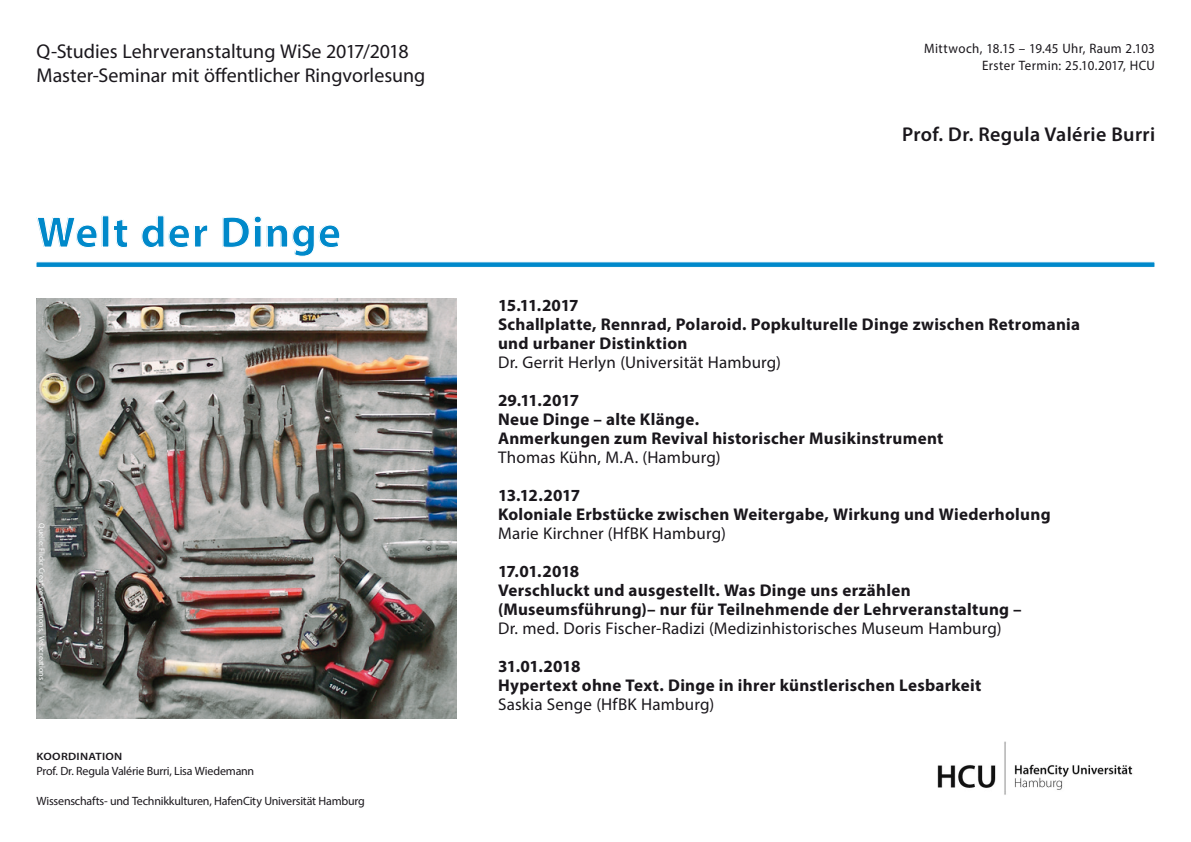
<style>
.page{position:relative;width:1191px;height:842px;background:#fff}
.page>*{position:absolute;margin:0;border:0;box-sizing:border-box;transform-origin:0 0}
.t1{font:700 44px "Myriad Pro";letter-spacing:.02em;color:#0089ca}
.t2{font:20px "Myriad Pro";color:#1a171c}
.t3{font:600 20px "Myriad Pro";letter-spacing:.02em;color:#1a171c}
.t4{font:700 17px "Myriad Pro";letter-spacing:.015em;color:#1a171c}
.t5{font:17px/19px "Myriad Pro";letter-spacing:.01em;color:#1a171c}
.t6{font:13.6px "Myriad Pro";letter-spacing:.03em;color:#1a171c;scale:.95 1}
.t7{font:12px "Myriad Pro";letter-spacing:-.02em;color:#1a171c}
.t8{font:600 10.7px "Myriad Pro";letter-spacing:.025em;color:#1a171c;scale:1.12 1}
.t9{font:8px "Myriad Pro";color:#fff}
.s1{font-weight:700}
</style>
<div class="page">
<img style="left:36px;top:298px;width:420px;height:420px">
<img style="left:937px;top:741px;width:196px;height:54px">
<div style="left:36px;top:261px;width:1119px;height:7px;background:#0089cb;border:1px solid #fff"></div>
<p class="t2" style="left:36px;top:39px;width:374px">Q-Studies Lehrveranstaltung WiSe 2017/2018</p>
<p class="t2" style="left:36px;top:63px;width:390px">Master-Seminar mit öffentlicher Ringvorlesung</p>
<p class="t1" style="left:37px;top:203px;width:306px">Welt der Dinge</p>
<p class="t9" style="left:47px;top:523px;width:158px;rotate:90deg">Quelle: Flickr Creative Commons, Velacreations</p>
<p class="t8" style="left:37px;top:750px;width:78px">KOORDINATION</p>
<p class="t7" style="left:37px;top:764px;width:219px">Prof. Dr. Regula Valérie Burri, Lisa Wiedemann</p>
<p class="t7" style="left:37px;top:794px;width:330px">Wissenschafts- und Technikkulturen, HafenCity Universität Hamburg</p>
<p class="t6" style="left:924px;top:40px;width:244px">Mittwoch, 18.15 – 19.45 Uhr, Raum 2.103</p>
<p class="t6" style="left:982px;top:57px;width:183px">Erster Termin: 25.10.2017, HCU</p>
<p class="t3" style="left:902px;top:122px;width:254px">Prof. Dr. Regula Valérie Burri</p>
<p class="t4" style="left:498px;top:294px;width:82px">15.11.2017</p>
<p class="t4" style="left:498px;top:313px;width:583px">Schallplatte, Rennrad, Polaroid. Popkulturelle Dinge zwischen Retromania</p>
<p class="t4" style="left:498px;top:332px;width:191px">und urbaner Distinktion</p>
<p class="t5" style="left:498px;top:353px;width:284px">Dr. Gerrit Herlyn (Universität Hamburg)</p>
<p class="t4" style="left:498px;top:389px;width:82px">29.11.2017</p>
<p class="t4" style="left:498px;top:408px;width:203px">Neue Dinge – alte Klänge.</p>
<p class="t4" style="left:498px;top:427px;width:447px">Anmerkungen zum Revival historischer Musikinstrument</p>
<p class="t5" style="left:498px;top:448px;width:224px">Thomas Kühn, M.A. (Hamburg)</p>
<p class="t4" style="left:498px;top:484px;width:84px">13.12.2017</p>
<p class="t4" style="left:498px;top:503px;width:554px">Koloniale Erbstücke zwischen Weitergabe, Wirkung und Wiederholung</p>
<p class="t5" style="left:498px;top:524px;width:229px">Marie Kirchner (HfBK Hamburg)</p>
<p class="t4" style="left:498px;top:560px;width:83px">17.01.2018</p>
<p class="t4" style="left:498px;top:579px;width:414px">Verschluckt und ausgestellt. Was Dinge uns erzählen</p>
<p class="t5" style="left:498px;top:600px;width:525px"><span class="s1">(Museumsführung)– nur für Teilnehmende der Lehrveranstaltung –<br></span>Dr. med. Doris Fischer-Radizi (Medizinhistorisches Museum Hamburg)</p>
<p class="t4" style="left:498px;top:655px;width:84px">31.01.2018</p>
<p class="t4" style="left:498px;top:674px;width:485px">Hypertext ohne Text. Dinge in ihrer künstlerischen Lesbarkeit</p>
<p class="t5" style="left:498px;top:695px;width:218px">Saskia Senge (HfBK Hamburg)</p>
</div>
